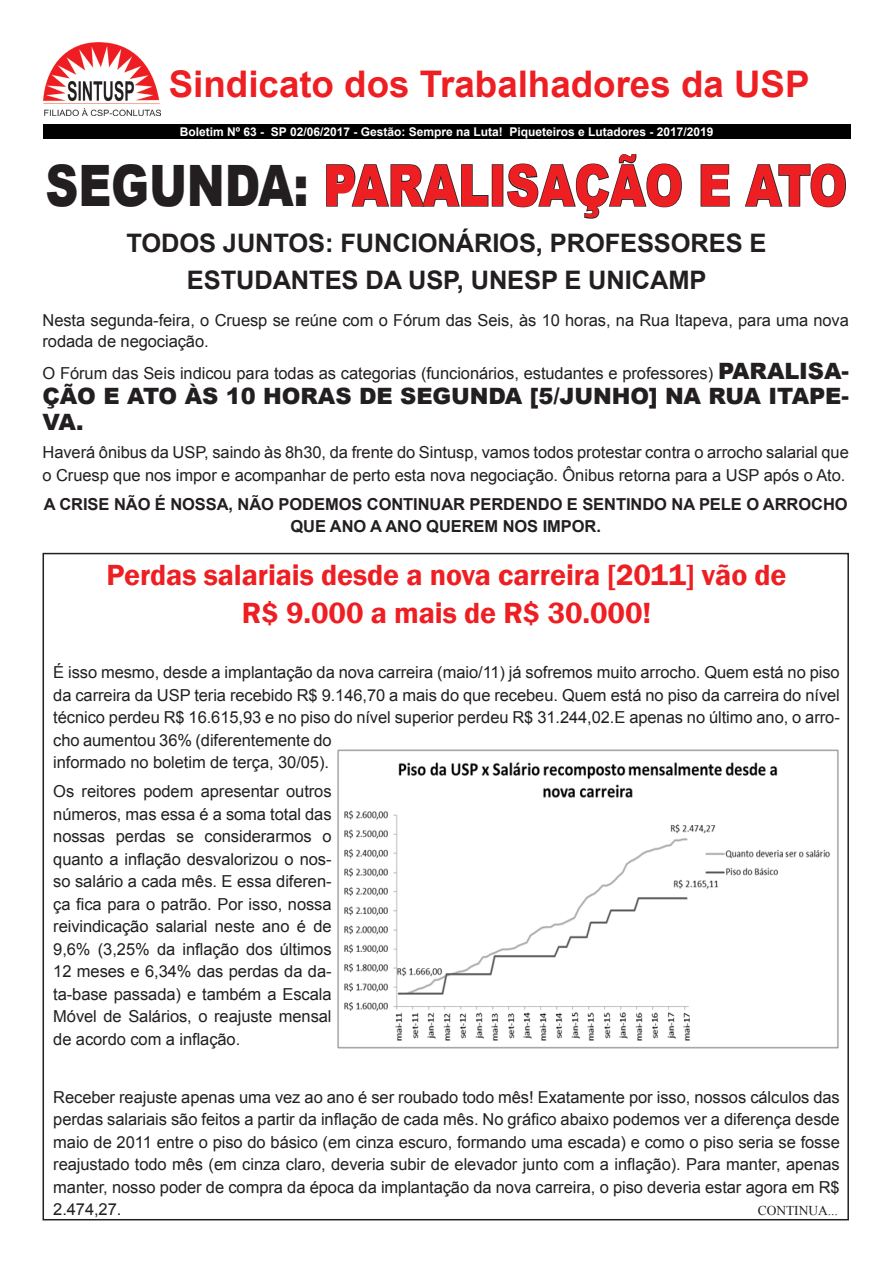
<style>
.page{position:relative;width:893px;height:1263px;background:#fff}
.page>*{position:absolute;margin:0;border:0;box-sizing:border-box;transform-origin:0 0}
.Título_3{font:900 57.15px "Arial";letter-spacing:-.005em;color:#ee1f23;scale:.8 1}
.t1{font:700 36.75px "Arial";color:#ee1f23}
.Título_3-2{font:600 30px/37.5px "Franklin Gothic";letter-spacing:-.005em;color:#ee1f23;text-align:center}
.Título_3-3{font:700 25.5px/37.5px "Arial";letter-spacing:-.005em;color:#231f20;text-align:center}
.Título_3-4{font:900 22.5px/25.5px "Arial";letter-spacing:-.005em;color:#231f20}
.Título_3-5{font:16.5px/22.5px "Arial";letter-spacing:-.005em;color:#231f20}
.Título_3-6{font:700 16.5px/22.5px "Arial";letter-spacing:-.005em;color:#231f20;text-align:center}
.Título_3-7{font:13.5px "Times New Roman";letter-spacing:-.005em;color:#231f20}
.t2{font:700 12px "Arial";color:#fff}
.s1{color:#231f20}
.s2{font-weight:900;font-size:22.5px}
</style>
<div class="page">
<img style="left:43px;top:42px;width:118px;height:73px">
<div style="left:43px;top:124px;width:808px;height:15px;background:#000"></div>
<svg style="left:326px;top:164px;width:163px;height:43px"></svg>
<div style="left:492px;top:164px;width:11px;height:43px;border:2px solid #231f20"></div>
<svg style="left:507px;top:154px;width:175px;height:65px"></svg>
<svg style="left:700px;top:164px;width:30px;height:43px"></svg>
<svg style="left:745px;top:163px;width:101px;height:45px"></svg>
<img style="left:337px;top:750px;width:501px;height:298px">
<h2 class="t1" style="left:169px;top:59px;width:642px">Sindicato dos Trabalhadores da USP</h2>
<p class="t2" style="left:180px;top:124px;width:535px">Boletim Nº 63 - SP 02/06/2017 - Gestão: Sempre na Luta! Piqueteiros e Lutadores - 2017/2019</p>
<p class="Título_3" style="left:46px;top:144px;width:1004px"><span class="s1">SEGUNDA:</span> PARALISAÇÃO E ATO</p>
<p class="Título_3-3" style="left:126px;top:225px;width:642px">TODOS JUNTOS: FUNCIONÁRIOS, PROFESSORES E<br>ESTUDANTES DA USP, UNESP E UNICAMP</p>
<p class="Título_3-5" style="left:43px;top:311px;width:808px;line-height:20.2px">Nesta segunda-feira, o Cruesp se reúne com o Fórum das Seis, às 10 horas, na Rua Itapeva, para uma nova rodada de negociação.</p>
<p class="Título_3-5" style="left:43px;top:362px;width:808px">O Fórum das Seis indicou para todas as categorias (funcionários, estudantes e professores) <span class="s2">PARALISA-</span></p>
<p class="Título_3-4" style="left:43px;top:383px;width:808px">ÇÃO E ATO ÀS 10 HORAS DE SEGUNDA [5/JUNHO] NA RUA ITAPE-<br>VA.</p>
<p class="Título_3-5" style="left:43px;top:442px;width:808px">Haverá ônibus da USP, saindo às 8h30, da frente do Sintusp, vamos todos protestar contra o arrocho salarial que o Cruesp que nos impor e acompanhar de perto esta nova negociação. Ônibus retorna para a USP após o Ato.</p>
<p class="Título_3-6" style="left:44px;top:493px;width:805px">A CRISE NÃO É NOSSA, NÃO PODEMOS CONTINUAR PERDENDO E SENTINDO NA PELE O ARROCHO<br>QUE ANO A ANO QUEREM NOS IMPOR.</p>
<p class="Título_3-2" style="left:107px;top:557px;width:682px">Perdas salariais desde a nova carreira [2011] vão de<br>R$ 9.000 a mais de R$ 30.000!</p>
<p class="Título_3-5" style="left:53px;top:662px;width:788px">É isso mesmo, desde a implantação da nova carreira (maio/11) já sofremos muito arrocho. Quem está no piso da carreira da USP teria recebido R$ 9.146,70 a mais do que recebeu. Quem está no piso da carreira do nível técnico perdeu R$ 16.615,93 e no piso do nível superior perdeu R$ 31.244,02.E apenas no último ano, o arro&shy;cho aumentou 36% (diferentemente do<br>informado no boletim de terça, 30/05).</p>
<p class="Título_3-5" style="left:53px;top:780px;width:280px;text-align:justify">Os reitores podem apresentar outros números, mas essa é a soma total das nossas perdas se considerarmos o quanto a inflação desvalorizou o nos&shy;so salário a cada mês. E essa diferen&shy;ça fica para o patrão. Por isso, nossa reivindicação salarial neste ano é de 9,6% (3,25% da inflação dos últimos 12 meses e 6,34% das perdas da da&shy;ta-base passada) e também a Escala Móvel de Salários, o reajuste mensal de acordo com a inflação.</p>
<p class="Título_3-5" style="left:53px;top:1086px;width:788px;text-align:justify">Receber reajuste apenas uma vez ao ano é ser roubado todo mês! Exatamente por isso, nossos cálculos das perdas salariais são feitos a partir da inflação de cada mês. No gráfico abaixo podemos ver a diferença desde maio de 2011 entre o piso do básico (em cinza escuro, formando uma escada) e como o piso seria se fosse reajustado todo mês (em cinza claro, deveria subir de elevador junto com a inflação). Para manter, apenas manter, nosso poder de compra da época da implantação da nova carreira, o piso deveria estar agora em R$ 2.474,27.</p>
<p class="Título_3-7" style="left:758px;top:1201px;width:81px">CONTINUA...</p>
</div>
